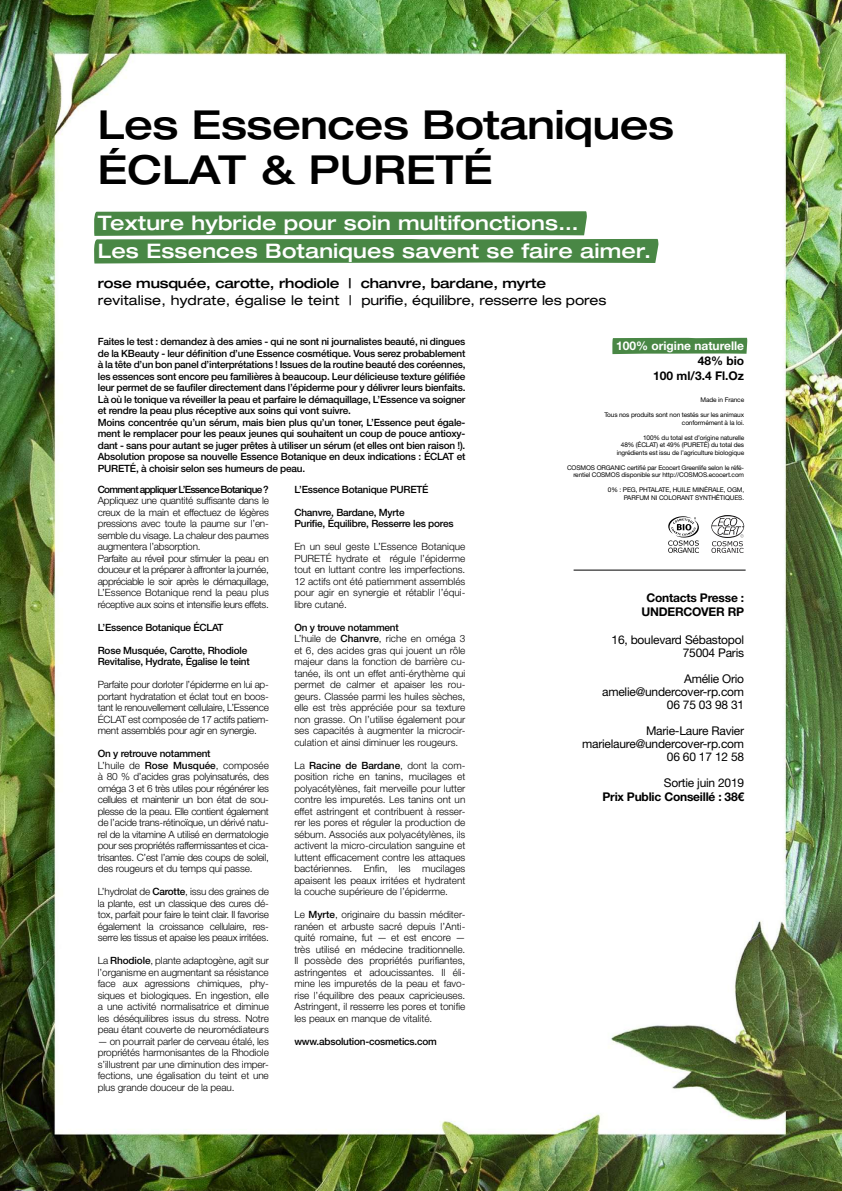
<style>
.page{position:relative;width:842px;height:1191px;background:#fff}
.page>*{position:absolute;margin:0;border:0;box-sizing:border-box;transform-origin:0 0}
.t1{font:500 expanded 40px/45px "Helvetica Neue LT Std";letter-spacing:-.01em;color:#000}
.t2{font:500 expanded 20px/28px "Helvetica Neue LT Std";letter-spacing:.01em;color:#fff}
.t3{font:expanded 13.5px "Helvetica Neue LT Std";letter-spacing:.01em;color:#000}
.t4{font:500 expanded 13.5px "Helvetica Neue LT Std";letter-spacing:-.01em;color:#000}
.t5{font:12px/13px "Helvetica Neue LT Std";letter-spacing:-.02em;color:#000;text-align:right}
.t6{font:700 12px/14px "Helvetica Neue LT Std";letter-spacing:-.02em;color:#000;text-align:center}
.t7{font:700 12px "Helvetica Neue LT Std";color:#fff}
.t8{font:700 12px/15px "Helvetica Neue LT Std";color:#000;text-align:right}
.t9{font:300 10px/11.5px "Helvetica Neue LT Std";letter-spacing:-.02em;color:#000;text-align:justify}
.t10{font:500 10px/11.5px "Helvetica Neue LT Std";letter-spacing:-.02em;color:#000}
.t11{font:300 10px/11.5px "Helvetica Neue LT Std";color:#000}
.t12{font:500 10px "Helvetica Neue LT Std";letter-spacing:-.07em;color:#000}
.t13{font:6.5px/7.5px "Helvetica Neue LT Std";letter-spacing:-.02em;color:#000;text-align:right}
.s1{font-weight:500}
</style>
<div class="page">
<img style="left:0;top:0;width:842px;height:1191px">
<svg style="left:612px;top:338px;width:135px;height:16px;background:#4d8a4a"></svg>
<svg style="left:92px;top:211px;width:566px;height:52px;background:#649961"></svg>
<hr style="left:574px;top:570px;width:172px;height:1px;background:#000">
<svg style="left:711px;top:515px;width:33px;height:38px"></svg>
<svg style="left:665px;top:515px;width:37px;height:38px"></svg>
<h1 class="t1" style="left:98px;top:101px;width:578px">Les Essences Botaniques<br>ÉCLAT &amp; PURETÉ</h1>
<h2 class="t2" style="left:98px;top:209px;width:555px">Texture hybride pour soin multifonctions…<br>Les Essences Botaniques savent se faire aimer.</h2>
<h3 class="t4" style="left:98px;top:275px;width:450px">rose musquée, carotte, rhodiole | chanvre, bardane, myrte</h3>
<h3 class="t3" style="left:98px;top:292px;width:510px">revitalise, hydrate, égalise le teint | purifie, équilibre, resserre les pores</h3>
<p class="t10" style="left:98px;top:336px;width:369px">Faites le test : demandez à des amies - qui ne sont ni journalistes beauté, ni dingues de la KBeauty - leur définition d’une Essence cosmétique. Vous serez probablement à la tête d’un bon panel d’interprétations ! Issues de la routine beauté des coréennes, les essences sont encore peu familières à beaucoup. Leur délicieuse texture gélifiée leur permet de se faufiler directement dans l’épiderme pour y délivrer leurs bienfaits.<br>Là où le tonique va réveiller la peau et parfaire le démaquillage, L’Essence va soigner et rendre la peau plus réceptive aux soins qui vont suivre.<br>Moins concentrée qu’un sérum, mais bien plus qu’un toner, L’Essence peut égale&shy;ment le remplacer pour les peaux jeunes qui souhaitent un coup de pouce antioxy&shy;dant - sans pour autant se juger prêtes à utiliser un sérum (et elles ont bien raison !).<br>Absolution propose sa nouvelle Essence Botanique en deux indications : ÉCLAT et PURETÉ, à choisir selon ses humeurs de peau.</p>
<p class="t12" style="left:98px;top:483px;width:173px">Comment appliquer L’Essence Botanique ?</p>
<p class="t9" style="left:98px;top:495px;width:173px;text-align:left">Appliquez une quantité suffisante dans le creux de la main et effectuez de légères pressions avec toute la paume sur l’en&shy;semble du visage. La chaleur des paumes augmentera l’absorption.<br>Parfaite au réveil pour stimuler la peau en douceur et la préparer à affronter la journée, appréciable le soir après le démaquillage, L’Essence Botanique rend la peau plus réceptive aux soins et intensifie leurs effets.</p>
<p class="t10" style="left:98px;top:621px;width:127px">L’Essence Botanique ÉCLAT</p>
<p class="t10" style="left:98px;top:644px;width:153px">Rose Musquée, Carotte, Rhodiole<br>Revitalise, Hydrate, Égalise le teint</p>
<p class="t9" style="left:98px;top:679px;width:173px">Parfaite pour dorloter l’épiderme en lui ap&shy;portant hydratation et éclat tout en boos&shy;tant le renouvellement cellulaire, L’Essence ÉCLAT est composée de 17 actifs patiem&shy;ment assemblés pour agir en synergie.</p>
<p class="t9" style="left:98px;top:748px;width:173px;text-align:left"><span class="s1">On y retrouve notamment<br></span>L’huile de <span class="s1">Rose Musquée</span>, composée à 80 % d’acides gras polyinsaturés, des oméga 3 et 6 très utiles pour régénérer les cellules et maintenir un bon état de sou&shy;plesse de la peau. Elle contient également de l’acide trans-rétinoïque, un dérivé natu&shy;rel de la vitamine A utilisé en dermatologie pour ses propriétés raffermissantes et cica&shy;trisantes. C’est l’amie des coups de soleil, des rougeurs et du temps qui passe.</p>
<p class="t9" style="left:98px;top:886px;width:173px">L’hydrolat de <span class="s1">Carotte</span>, issu des graines de la plante, est un classique des cures dé&shy;tox, parfait pour faire le teint clair. Il favorise également la croissance cellulaire, res&shy;serre les tissus et apaise les peaux irritées.</p>
<p class="t9" style="left:98px;top:955px;width:173px">La <span class="s1">Rhodiole</span>, plante adaptogène, agit sur l’organisme en augmentant sa résistance face aux agressions chimiques, phy&shy;siques et biologiques. En ingestion, elle a une activité normalisatrice et diminue les déséquilibres issus du stress. Notre peau étant couverte de neuromédiateurs</p>
<p class="t9" style="left:98px;top:1035px;width:173px">— on pourrait parler de cerveau étalé, les propriétés harmonisantes de la Rhodiole s’illustrent par une diminution des imper&shy;fections, une égalisation du teint et une plus grande douceur de la peau.</p>
<p class="t10" style="left:294px;top:483px;width:136px">L’Essence Botanique PURETÉ</p>
<p class="t10" style="left:294px;top:506px;width:161px">Chanvre, Bardane, Myrte<br>Purifie, Équilibre, Resserre les pores</p>
<p class="t9" style="left:294px;top:541px;width:173px">En un seul geste L’Essence Botanique PURETÉ hydrate et régule l’épiderme tout en luttant contre les imperfections.<br>12 actifs ont été patiemment assemblés pour agir en synergie et rétablir l’équi&shy;libre cutané.</p>
<p class="t11" style="left:294px;top:621px;width:173px"><span class="s1">On y trouve notamment<br></span>L’huile de <span class="s1">Chanvre</span>, riche en oméga 3 et 6, des acides gras qui jouent un rôle majeur dans la fonction de barrière cu&shy;tanée, ils ont un effet anti-érythème qui permet de calmer et apaiser les rou&shy;geurs. Classée parmi les huiles sèches, elle est très appréciée pour sa texture non grasse. On l’utilise également pour ses capacités à augmenter la microcir&shy;culation et ainsi diminuer les rougeurs.</p>
<p class="t9" style="left:294px;top:759px;width:173px">La <span class="s1">Racine de Bardane</span>, dont la com&shy;position riche en tanins, mucilages et polyacétylènes, fait merveille pour lutter contre les impuretés. Les tanins ont un effet astringent et contribuent à resser&shy;rer les pores et réguler la production de sébum. Associés aux polyacétylènes, ils activent la micro-circulation sanguine et luttent efficacement contre les attaques bactériennes. Enfin, les mucilages apaisent les peaux irritées et hydratent la couche supérieure de l’épiderme.</p>
<p class="t9" style="left:294px;top:909px;width:173px">Le <span class="s1">Myrte</span>, originaire du bassin méditer&shy;ranéen et arbuste sacré depuis l’Anti&shy;quité romaine, fut — et est encore — très utilisé en médecine traditionnelle.<br>Il possède des propriétés purifiantes, astringentes et adoucissantes. Il éli&shy;mine les impuretés de la peau et favo&shy;rise l’équilibre des peaux capricieuses.<br>Astringent, il resserre les pores et tonifie les peaux en manque de vitalité.</p>
<p class="t10" style="left:294px;top:1035px;width:144px">www.absolution-cosmetics.com</p>
<p class="t7" style="left:616px;top:338px;width:129px">100% origine naturelle</p>
<p class="t8" style="left:653px;top:353px;width:92px">48% bio<br>100 ml/3.4 Fl.Oz</p>
<p class="t13" style="left:700px;top:396px;width:45px">Made in France</p>
<p class="t13" style="left:604px;top:411px;width:141px">Tous nos produits sont non testés sur les animaux conformément à la loi.</p>
<p class="t13" style="left:617px;top:434px;width:129px">100% du total est d’origine naturelle<br>48% (ÉCLAT) et 49% (PURETÉ) du total des ingrédients est issu de l’agriculture biologique</p>
<p class="t13" style="left:567px;top:464px;width:179px">COSMOS ORGANIC certifié par Ecocert Greenlife selon le réfé&shy;rentiel COSMOS disponible sur http://COSMOS.ecocert.com</p>
<p class="t13" style="left:608px;top:486px;width:138px">0% : PEG, PHTALATE, HUILE MINÉRALE, OGM,<br>PARFUM NI COLORANT SYNTHÉTIQUES.</p>
<p class="t6" style="left:641px;top:590px;width:104px">Contacts Presse :<br>UNDERCOVER RP</p>
<p class="t5" style="left:611px;top:632px;width:134px">16, boulevard Sébastopol<br>75004 Paris</p>
<p class="t5" style="left:602px;top:671px;width:144px">Amélie Orio amelie@undercover-rp.com<br>06 75 03 98 31</p>
<p class="t5" style="left:582px;top:723px;width:164px">Marie-Laure Ravier marielaure@undercover-rp.com<br>06 60 17 12 58</p>
<p class="t5" style="left:664px;top:775px;width:82px">Sortie juin 2019</p>
<p class="t6" style="left:602px;top:789px;width:143px">Prix Public Conseillé : 38€</p>
</div>
